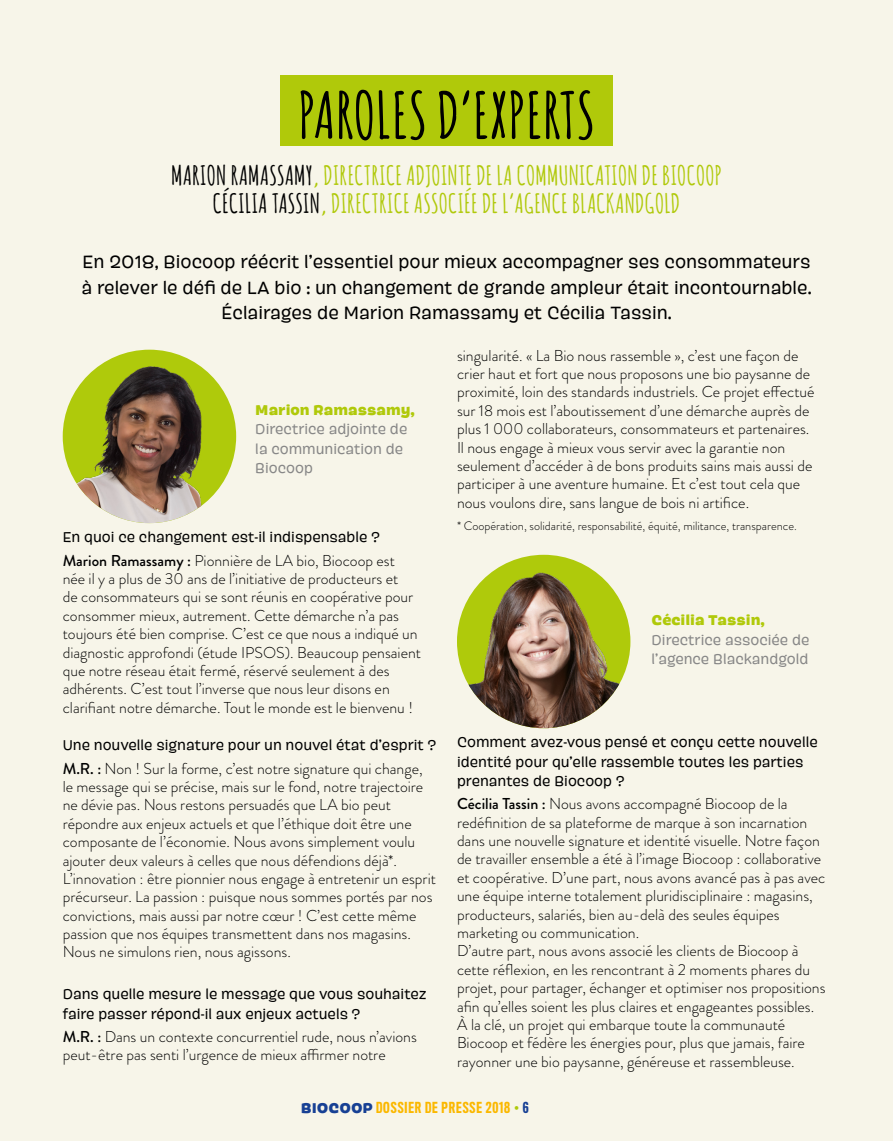
<style>
.page{position:relative;width:893px;height:1141px;background:#f7f5e9}
.page>*{position:absolute;margin:0;border:0;box-sizing:border-box;transform-origin:0 0}
.t1{font:700 63.35px "Amatic";letter-spacing:.04em;color:#000}
.t2{font:700 26.25px/28.5px "Amatic";letter-spacing:.04em;color:#b0c90a;text-align:center}
.t3{font:17.5px/25.2px "Pancho";color:#000;text-align:center}
.t4{font:300 15.75px/18.4px "Brandon Grotesque";color:#000}
.t5{font:14px/19.2px "Pancho";color:#000}
.t6{font:14px/19.2px "Pancho";color:#878787}
.t7{font:700 14px "Pancho";color:#b0c90a}
.t8{font:500 14px "Titling Gothic FB Comp";letter-spacing:.06em;color:#fbb800}
.t9{font:300 12.25px "Brandon Grotesque";color:#000}
.s1{color:#000}
.s2{font-weight:500}
.s3{font-family:"Pancho";font-weight:700;color:#174094}
.s4{color:#afca0b}
.s5{color:#174094}
</style>
<div class="page">
<div style="left:280px;top:75px;width:333px;height:71px;background:#b0c90a"></div>
<div style="left:63px;top:350px;width:173px;height:173px;background:#afca0b;border-radius:50%"></div>
<img style="left:63px;top:351px;width:156px;height:172px">
<img style="left:457px;top:555px;width:173px;height:173px;border-radius:87px">
<h1 class="t1" style="left:299px;top:70px;width:296px">PAROLES D’EXPERTS</h1>
<h2 class="t2" style="left:171px;top:160px;width:551px"><span class="s1">MARION RAMASSAMY</span>, DIRECTRICE ADJOINTE DE LA COMMUNICATION DE BIOCOOP<br><span class="s1">CÉCILIA TASSIN</span>, DIRECTRICE ASSOCIÉE DE L’AGENCE BLACKANDGOLD</h2>
<p class="t3" style="left:81px;top:249px;width:732px">En 2018, Biocoop réécrit l’essentiel pour mieux accompagner ses consommateurs à relever le défi de LA bio : un changement de grande ampleur était incontournable.<br>Éclairages de Marion Ramassamy et Cécilia Tassin.</p>
<p class="t7" style="left:255px;top:401px;width:161px">Marion Ramassamy,</p>
<p class="t6" style="left:255px;top:420px;width:154px">Directrice adjointe de la communication de<br>Biocoop</p>
<p class="t5" style="left:63px;top:528px;width:319px">En quoi ce changement est-il indispensable ?</p>
<p class="t4" style="left:63px;top:551px;width:360px"><span class="s2">Marion Ramassamy :</span> Pionnière de LA bio, Biocoop est née il y a plus de 30 ans de l’initiative de producteurs et<br>de consommateurs qui se sont réunis en coopérative pour consommer mieux, autrement. Cette démarche n’a pas toujours été bien comprise. C’est ce que nous a indiqué un diagnostic approfondi (étude IPSOS). Beaucoup pensaient que notre réseau était fermé, réservé seulement à des adhérents. C’est tout l’inverse que nous leur disons en clarifiant notre démarche. Tout le monde est le bienvenu !</p>
<p class="t5" style="left:63px;top:736px;width:375px">Une nouvelle signature pour un nouvel état d’esprit ?</p>
<p class="t4" style="left:63px;top:759px;width:375px"><span class="s2">M.R. :</span> Non ! Sur la forme, c’est notre signature qui change, le message qui se précise, mais sur le fond, notre trajectoire ne dévie pas. Nous restons persuadés que LA bio peut répondre aux enjeux actuels et que l’éthique doit être une composante de l’économie. Nous avons simplement voulu ajouter deux valeurs à celles que nous défendions déjà*.<br>L’innovation : être pionnier nous engage à entretenir un esprit précurseur. La passion : puisque nous sommes portés par nos convictions, mais aussi par notre cœur ! C’est cette même passion que nos équipes transmettent dans nos magasins.<br>Nous ne simulons rien, nous agissons.</p>
<p class="t5" style="left:63px;top:985px;width:365px">Dans quelle mesure le message que vous souhaitez faire passer répond-il aux enjeux actuels ?</p>
<p class="t4" style="left:63px;top:1027px;width:356px"><span class="s2">M.R. :</span> Dans un contexte concurrentiel rude, nous n’avions peut-être pas senti l’urgence de mieux affirmer notre</p>
<p class="t4" style="left:457px;top:346px;width:359px">singularité. « La Bio nous rassemble », c’est une façon de crier haut et fort que nous proposons une bio paysanne de proximité, loin des standards industriels. Ce projet effectué sur 18 mois est l’aboutissement d’une démarche auprès de plus 1 000 collaborateurs, consommateurs et partenaires.<br>Il nous engage à mieux vous servir avec la garantie non seulement d’accéder à de bons produits sains mais aussi de participer à une aventure humaine. Et c’est tout cela que nous voulons dire, sans langue de bois ni artifice.</p>
<p class="t9" style="left:457px;top:518px;width:341px">* Coopération, solidarité, responsabilité, équité, militance, transparence.</p>
<p class="t7" style="left:651px;top:611px;width:115px">Cécilia Tassin,</p>
<p class="t6" style="left:651px;top:630px;width:160px">Directrice associée de l’agence Blackandgold</p>
<p class="t5" style="left:457px;top:733px;width:362px">Comment avez-vous pensé et conçu cette nouvelle identité pour qu’elle rassemble toutes les parties prenantes de Biocoop ?</p>
<p class="t4" style="left:457px;top:795px;width:370px"><span class="s2">Cécilia Tassin :</span> Nous avons accompagné Biocoop de la redéfinition de sa plateforme de marque à son incarnation dans une nouvelle signature et identité visuelle. Notre façon de travailler ensemble a été à l’image Biocoop : collaborative et coopérative. D’une part, nous avons avancé pas à pas avec une équipe interne totalement pluridisciplinaire : magasins, producteurs, salariés, bien au-delà des seules équipes marketing ou communication.<br>D’autre part, nous avons associé les clients de Biocoop à cette réflexion, en les rencontrant à 2 moments phares du projet, pour partager, échanger et optimiser nos propositions afin qu’elles soient les plus claires et engageantes possibles.<br>À la clé, un projet qui embarque toute la communauté Biocoop et fédère les énergies pour, plus que jamais, faire rayonner une bio paysanne, généreuse et rassembleuse.</p>
<p class="t8" style="left:301px;top:1099px;width:230px"><span class="s3">BIOCOOP</span> DOSSIER DE PRESSE 2018 <span class="s4">•</span> <span class="s5">6</span></p>
</div>
